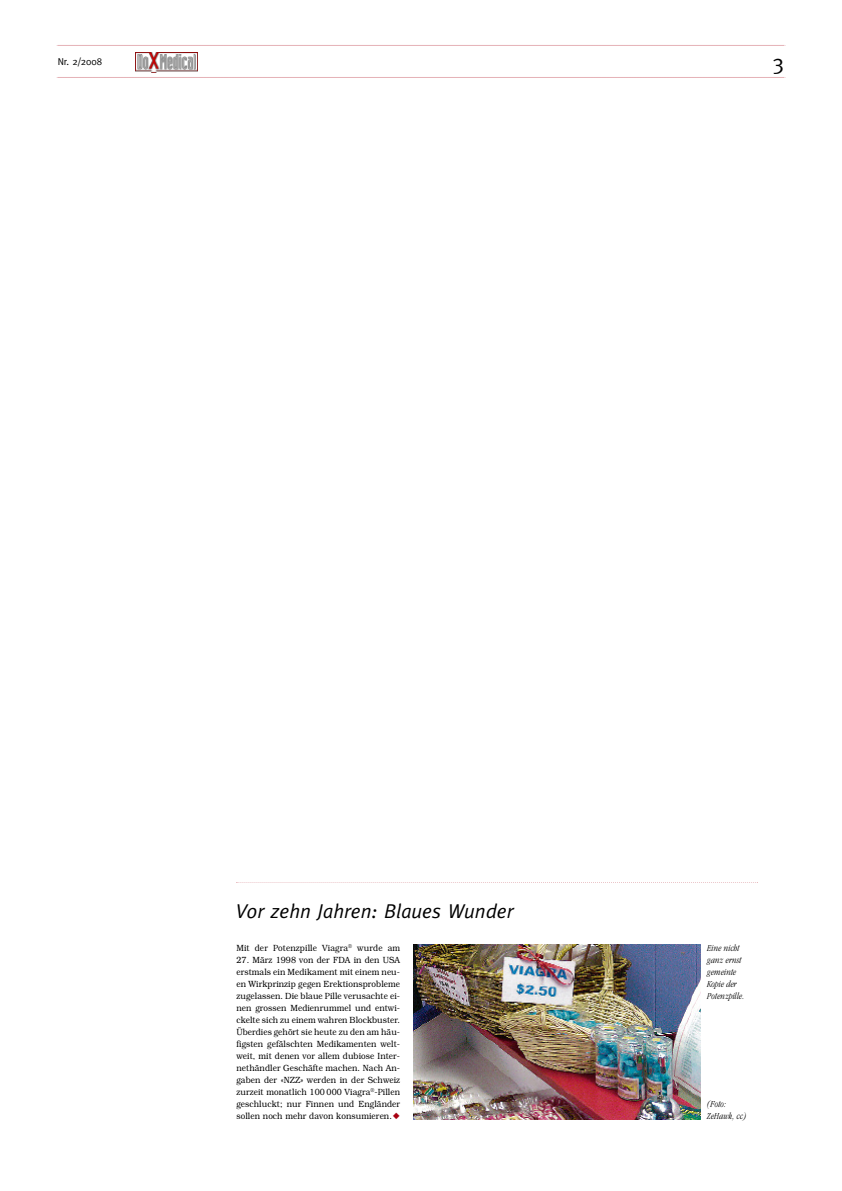
<style>
.page{position:relative;width:842px;height:1191px;background:#fff}
.page>*{position:absolute;margin:0;border:0;box-sizing:border-box;transform-origin:0 0}
.t1{font:22px "Meta";color:#000}
.t2{font:italic 20px "Meta";color:#000}
.t3{font:10px "Meta";color:#000}
.t4{font:italic 300 condensed 9.5px/12px "Garamond";letter-spacing:.015em;color:#000}
.t5{font:300 9px/12px "Bookman";letter-spacing:.01em;color:#000;text-align:justify;scale:.9 1}
.s1{color:#a80011}
</style>
<div class="page">
<img style="left:135px;top:52px;width:62px;height:20px">
<svg style="left:57px;top:77px;width:729px;height:1px"></svg>
<svg style="left:57px;top:45px;width:729px;height:1px"></svg>
<img style="left:414px;top:944px;width:286px;height:175px">
<p class="t3" style="left:58px;top:56px;width:46px">Nr. 2/2008</p>
<h1 class="t1" style="left:772px;top:50px;width:13px">3</h1>
<h2 class="t2" style="left:235px;top:899px;width:279px">Vor zehn Jahren: Blaues Wunder</h2>
<p class="t5" style="left:236px;top:942px;width:183px">Mit der Potenzpille Viagra<sup>®</sup> wurde am</p>
<p class="t5" style="left:236px;top:954px;width:183px">27. März 1998 von der FDA in den USA erstmals ein Medikament mit einem neu&shy;en Wirkprinzip gegen Erektionsprobleme zugelassen. Die blaue Pille verusachte ei&shy;nen grossen Medienrummel und entwi&shy;ckelte sich zu einem wahren Blockbuster.<br>Überdies gehört sie heute zu den am häu&shy;figsten gefälschten Medikamenten welt&shy;weit, mit denen vor allem dubiose Inter&shy;nethändler Geschäfte machen. Nach An&shy;gaben der «NZZ» werden in der Schweiz zurzeit monatlich 100 000 Viagra<sup>®</sup>-Pillen geschluckt; nur Finnen und Engländer sollen noch mehr davon konsumieren.<span class="s1">◆</span></p>
<p class="t4" style="left:707px;top:943px;width:39px">Eine nicht ganz ernst gemeinte<br>Kopie der<br>Potenzpille.</p>
<p class="t4" style="left:707px;top:1099px;width:41px">(Foto:<br>ZeHawk, cc)</p>
</div>
